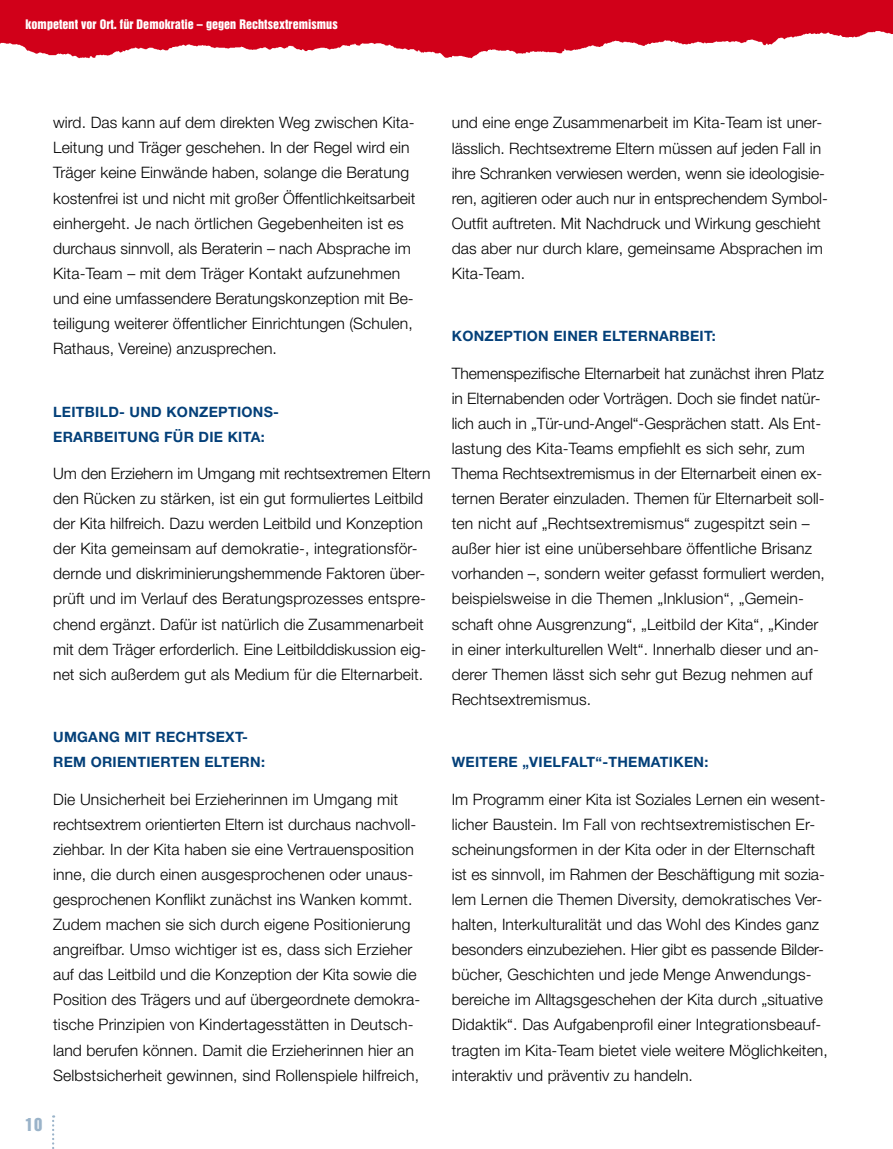
<style>
.page{position:relative;width:893px;height:1149px;background:#fff}
.page>*{position:absolute;margin:0;border:0;box-sizing:border-box;transform-origin:0 0}
.t1{font:16.5px "Helvetica Inserat LT";color:#9ab3c9}
.t2{font:300 15.75px/25px "Helvetica Neue LT";letter-spacing:.005em;color:#000}
.t3{font:700 14.25px/25px "Helvetica Neue LT";letter-spacing:.02em;color:#044079}
.t4{font:12px "Helvetica Inserat LT";letter-spacing:.005em;color:#fff}
</style>
<div class="page">
<img style="left:0;top:0;width:893px;height:59px">
<svg style="left:52px;top:1115px;width:2px;height:34px"></svg>
<p class="t4" style="left:26px;top:17px;width:314px">kompetent vor Ort. für Demokratie – gegen Rechtsextremismus</p>
<p class="t2" style="left:53px;top:110px;width:364px">wird. Das kann auf dem direkten Weg zwischen Kita-Leitung und Träger geschehen. In der Regel wird ein Träger keine Einwände haben, solange die Beratung kostenfrei ist und nicht mit großer Öffentlichkeitsarbeit einhergeht. Je nach örtlichen Gegebenheiten ist es durchaus sinnvoll, als Beraterin – nach Absprache im Kita-Team – mit dem Träger Kontakt aufzunehmen und eine umfassendere Beratungskonzeption mit Be&shy;teiligung weiterer öffentlicher Einrichtungen (Schulen, Rathaus, Vereine) anzusprechen.</p>
<p class="t3" style="left:53px;top:398px;width:226px">LEITBILD- UND KONZEPTIONS-<br>ERARBEITUNG FÜR DIE KITA:</p>
<p class="t2" style="left:53px;top:460px;width:379px">Um den Erziehern im Umgang mit rechtsextremen Eltern den Rücken zu stärken, ist ein gut formuliertes Leitbild der Kita hilfreich. Dazu werden Leitbild und Konzeption der Kita gemeinsam auf demokratie-, integrationsför&shy;dernde und diskriminierungshemmende Faktoren über&shy;prüft und im Verlauf des Beratungsprozesses entspre&shy;chend ergänzt. Dafür ist natürlich die Zusammenarbeit mit dem Träger erforderlich. Eine Leitbilddiskussion eig&shy;net sich außerdem gut als Medium für die Elternarbeit.</p>
<p class="t3" style="left:53px;top:724px;width:213px">UMGANG MIT RECHTSEXT-<br>REM ORIENTIERTEN ELTERN:</p>
<p class="t2" style="left:53px;top:786px;width:369px">Die Unsicherheit bei Erzieherinnen im Umgang mit rechtsextrem orientierten Eltern ist durchaus nachvoll&shy;ziehbar. In der Kita haben sie eine Vertrauensposition inne, die durch einen ausgesprochenen oder unaus&shy;gesprochenen Konflikt zunächst ins Wanken kommt.<br>Zudem machen sie sich durch eigene Positionierung angreifbar. Umso wichtiger ist es, dass sich Erzieher auf das Leitbild und die Konzeption der Kita sowie die Position des Trägers und auf übergeordnete demokra&shy;tische Prinzipien von Kindertagesstätten in Deutsch&shy;land berufen können. Damit die Erzieherinnen hier an Selbstsicherheit gewinnen, sind Rollenspiele hilfreich,</p>
<p class="t1" style="left:25px;top:1113px;width:19px">10</p>
<p class="t2" style="left:452px;top:110px;width:378px">und eine enge Zusammenarbeit im Kita-Team ist uner&shy;lässlich. Rechtsextreme Eltern müssen auf jeden Fall in ihre Schranken verwiesen werden, wenn sie ideologisie&shy;ren, agitieren oder auch nur in entsprechendem Symbol-Outfit auftreten. Mit Nachdruck und Wirkung geschieht das aber nur durch klare, gemeinsame Absprachen im Kita-Team.</p>
<p class="t3" style="left:452px;top:323px;width:266px">KONZEPTION EINER ELTERNARBEIT:</p>
<p class="t2" style="left:452px;top:360px;width:375px">Themenspezifische Elternarbeit hat zunächst ihren Platz in Elternabenden oder Vorträgen. Doch sie findet natür&shy;lich auch in „Tür-und-Angel“-Gesprächen statt. Als Ent&shy;lastung des Kita-Teams empfiehlt es sich sehr, zum Thema Rechtsextremismus in der Elternarbeit einen ex&shy;ternen Berater einzuladen. Themen für Elternarbeit soll&shy;ten nicht auf „Rechtsextremismus“ zugespitzt sein – außer hier ist eine unübersehbare öffentliche Brisanz vorhanden –, sondern weiter gefasst formuliert werden, beispielsweise in die Themen „Inklusion“, „Gemein&shy;schaft ohne Ausgrenzung“, „Leitbild der Kita“, „Kinder in einer interkulturellen Welt“. Innerhalb dieser und an&shy;derer Themen lässt sich sehr gut Bezug nehmen auf Rechtsextremismus.</p>
<p class="t3" style="left:452px;top:749px;width:258px">WEITERE „VIELFALT“-THEMATIKEN:</p>
<p class="t2" style="left:452px;top:786px;width:378px">Im Programm einer Kita ist Soziales Lernen ein wesent&shy;licher Baustein. Im Fall von rechtsextremistischen Er&shy;scheinungsformen in der Kita oder in der Elternschaft ist es sinnvoll, im Rahmen der Beschäftigung mit sozia&shy;lem Lernen die Themen Diversity, demokratisches Ver&shy;halten, Interkulturalität und das Wohl des Kindes ganz besonders einzubeziehen. Hier gibt es passende Bilder&shy;bücher, Geschichten und jede Menge Anwendungs&shy;bereiche im Alltagsgeschehen der Kita durch „situative Didaktik“. Das Aufgabenprofil einer Integrationsbeauf&shy;tragten im Kita-Team bietet viele weitere Möglichkeiten, interaktiv und präventiv zu handeln.</p>
</div>
